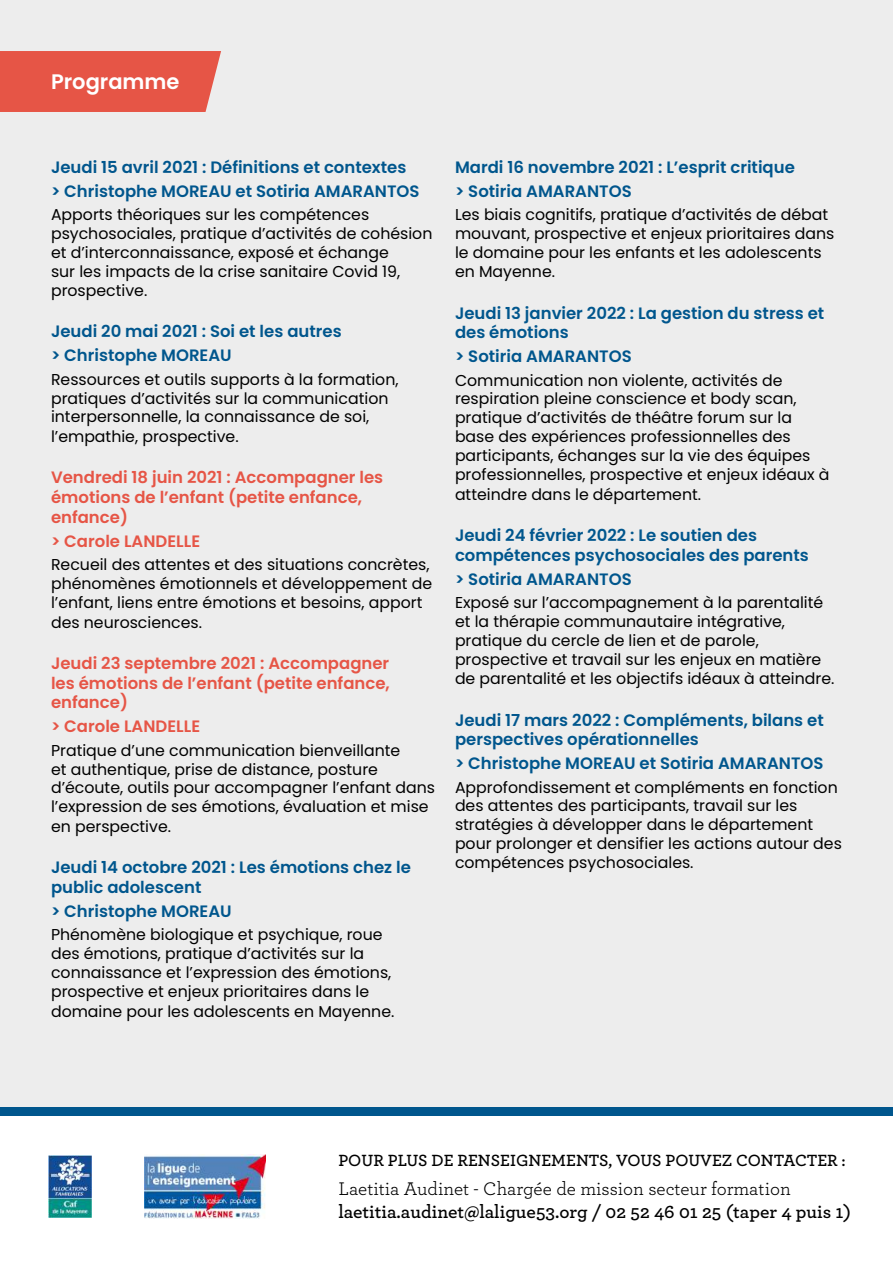
<style>
.page{position:relative;width:893px;height:1263px;background:#ededed}
.page>*{position:absolute;margin:0;border:0;box-sizing:border-box;transform-origin:0 0}
.t1{font:600 21px "Poppins";color:#fff}
.t2{font:600 19.2px "Archer";color:#000}
.t3{font:19.2px "Archer";color:#000}
.t4{font:600 17.1px "Archer";color:#000}
.t5{font:600 16.5px/19.8px "Poppins";color:#00568d}
.t6{font:600 16.5px/19.8px "Poppins";color:#e65546}
.t7{font:15.75px/19.2px "Poppins";color:#000}
</style>
<div class="page">
<div style="left:0;top:51px;width:221px;height:61px;background:#e65546"></div>
<div style="left:0;top:1112px;width:893px;height:151px;background:#fff"></div>
<img style="left:145px;top:1154px;width:120px;height:64px">
<img style="left:49px;top:1155px;width:43px;height:62px">
<div style="left:0;top:1107px;width:893px;height:8px;background:#00568d"></div>
<h1 class="t1" style="left:51px;top:69px;width:130px">Programme</h1>
<p class="t5" style="left:51px;top:155px;width:370px;line-height:24px">Jeudi 15 avril 2021 : Définitions et contextes &gt; Christophe MOREAU et Sotiria AMARANTOS</p>
<p class="t7" style="left:51px;top:205px;width:383px">Apports théoriques sur les compétences psychosociales, pratique d’activités de cohésion et d’interconnaissance, exposé et échange<br>sur les impacts de la crise sanitaire Covid 19, prospective.</p>
<p class="t5" style="left:51px;top:320px;width:292px;line-height:24px">Jeudi 20 mai 2021 : Soi et les autres &gt; Christophe MOREAU</p>
<p class="t7" style="left:51px;top:370px;width:349px">Ressources et outils supports à la formation, pratiques d’activités sur la communication interpersonnelle, la connaissance de soi, l’empathie, prospective.</p>
<p class="t6" style="left:51px;top:468px;width:334px">Vendredi 18 juin 2021 : Accompagner les émotions de l’enfant (petite enfance, enfance)</p>
<p class="t6" style="left:51px;top:531px;width:151px">&gt; Carole LANDELLE</p>
<p class="t7" style="left:51px;top:555px;width:383px">Recueil des attentes et des situations concrètes, phénomènes émotionnels et développement de l’enfant, liens entre émotions et besoins, apport des neurosciences.</p>
<p class="t6" style="left:51px;top:653px;width:340px;text-align:justify">Jeudi 23 septembre 2021 : Accompagner les émotions de l’enfant (petite enfance, enfance)</p>
<p class="t6" style="left:51px;top:717px;width:151px">&gt; Carole LANDELLE</p>
<p class="t7" style="left:51px;top:740px;width:385px">Pratique d’une communication bienveillante<br>et authentique, prise de distance, posture d’écoute, outils pour accompagner l’enfant dans l’expression de ses émotions, évaluation et mise en perspective.</p>
<p class="t5" style="left:51px;top:857px;width:361px">Jeudi 14 octobre 2021 : Les émotions chez le public adolescent</p>
<p class="t5" style="left:51px;top:901px;width:182px">&gt; Christophe MOREAU</p>
<p class="t7" style="left:51px;top:925px;width:345px">Phénomène biologique et psychique, roue des émotions, pratique d’activités sur la connaissance et l’expression des émotions, prospective et enjeux prioritaires dans le domaine pour les adolescents en Mayenne.</p>
<p class="t5" style="left:455px;top:155px;width:341px;line-height:24px">Mardi 16 novembre 2021 : L’esprit critique &gt; Sotiria AMARANTOS</p>
<p class="t7" style="left:455px;top:205px;width:381px">Les biais cognitifs, pratique d’activités de débat mouvant, prospective et enjeux prioritaires dans le domaine pour les enfants et les adolescents en Mayenne.</p>
<p class="t5" style="left:455px;top:303px;width:371px">Jeudi 13 janvier 2022 : La gestion du stress et des émotions</p>
<p class="t5" style="left:455px;top:347px;width:178px">&gt; Sotiria AMARANTOS</p>
<p class="t7" style="left:455px;top:371px;width:376px">Communication non violente, activités de respiration pleine conscience et body scan, pratique d’activités de théâtre forum sur la base des expériences professionnelles des participants, échanges sur la vie des équipes professionnelles, prospective et enjeux idéaux à atteindre dans le département.</p>
<p class="t5" style="left:455px;top:525px;width:355px">Jeudi 24 février 2022 : Le soutien des compétences psychosociales des parents</p>
<p class="t5" style="left:455px;top:569px;width:178px">&gt; Sotiria AMARANTOS</p>
<p class="t7" style="left:455px;top:593px;width:381px">Exposé sur l’accompagnement à la parentalité et la thérapie communautaire intégrative, pratique du cercle de lien et de parole, prospective et travail sur les enjeux en matière de parentalité et les objectifs idéaux à atteindre.</p>
<p class="t5" style="left:455px;top:710px;width:370px">Jeudi 17 mars 2022 : Compléments, bilans et perspectives opérationnelles</p>
<p class="t5" style="left:455px;top:754px;width:370px">&gt; Christophe MOREAU et Sotiria AMARANTOS</p>
<p class="t7" style="left:455px;top:778px;width:388px">Approfondissement et compléments en fonction des attentes des participants, travail sur les stratégies à développer dans le département pour prolonger et densifier les actions autour des compétences psychosociales.</p>
<p class="t4" style="left:338px;top:1147px;width:509px">POUR PLUS DE RENSEIGNEMENTS, VOUS POUVEZ CONTACTER :</p>
<p class="t3" style="left:338px;top:1175px;width:454px">Laetitia Audinet - Chargée de mission secteur formation</p>
<p class="t2" style="left:338px;top:1197px;width:514px">laetitia.audinet@laligue53.org / 02 52 46 01 25 (taper 4 puis 1)</p>
</div>
